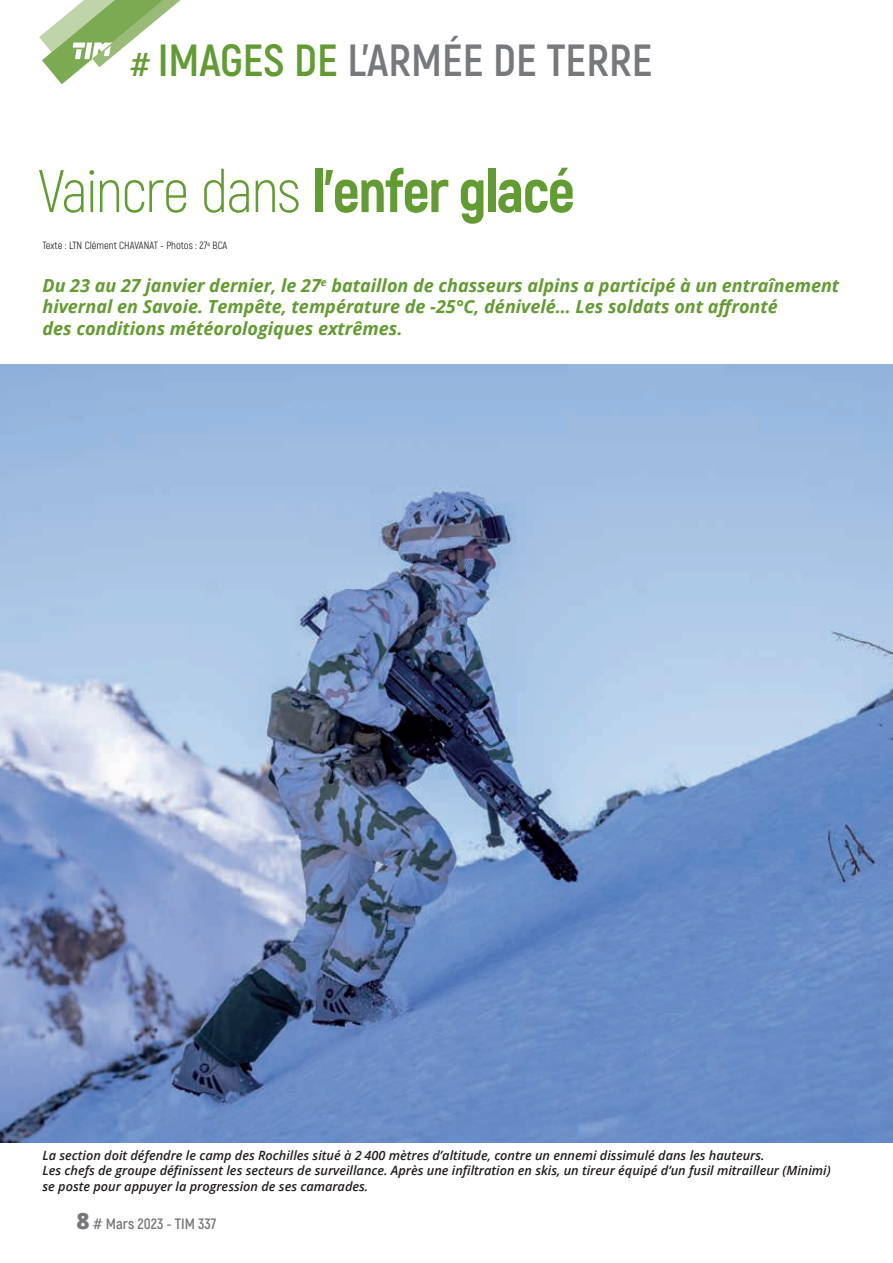
<style>
.page{position:relative;width:893px;height:1263px;background:#fff}
.page>*{position:absolute;margin:0;border:0;box-sizing:border-box;transform-origin:0 0}
.t1{font:800 60px "Akrobat";letter-spacing:-.025em;color:#629b31}
.t2{font:700 45px "Akrobat";color:#76787b}
.t3{font:italic 700 18px/21.6px "Open Sans";color:#629b31}
.t4{font:700 15px "Akrobat";color:#76787b}
.t5{font:italic 600 12.75px/15.3px "Open Sans";color:#231f20}
.t6{font:10.5px "Akrobat";color:#231f20}
.s1{font-size:33px;color:#629b31}
.s2{color:#629b31}
.s3{font-weight:300}
.s4{font-family:"Open Sans";font-weight:800;font-size:22.5px}
</style>
<div class="page">
<img style="left:0;top:365px;width:893px;height:777px">
<svg style="left:39px;top:0;width:142px;height:84px"></svg>
<h2 class="t2" style="left:130px;top:32px;width:524px"><span class="s1">#</span> <span class="s2">IMAGES DE</span> L’ARMÉE DE TERRE</h2>
<h1 class="t1" style="left:38px;top:153px;width:538px"><span class="s3">Vaincre dans</span> l’enfer glacé</h1>
<p class="t6" style="left:43px;top:239px;width:186px">Texte : LTN Clément CHAVANAT - Photos : 27<sup>e</sup> BCA</p>
<h3 class="t3" style="left:43px;top:274px;width:798px">Du 23 au 27 janvier dernier, le 27<sup>e</sup> bataillon de chasseurs alpins a participé à un entraînement hivernal en Savoie. Tempête, température de -25°C, dénivelé… Les soldats ont affronté<br>des conditions météorologiques extrêmes.</h3>
<p class="t5" style="left:43px;top:1147px;width:790px">La section doit défendre le camp des Rochilles situé à 2 400 mètres d’altitude, contre un ennemi dissimulé dans les hauteurs.<br>Les chefs de groupe définissent les secteurs de surveillance. Après une infiltration en skis, un tireur équipé d’un fusil mitrailleur (Minimi) se poste pour appuyer la progression de ses camarades.</p>
<p class="t4" style="left:77px;top:1214px;width:141px"><span class="s4">8</span> # Mars 2023 - TIM 337</p>
</div>
